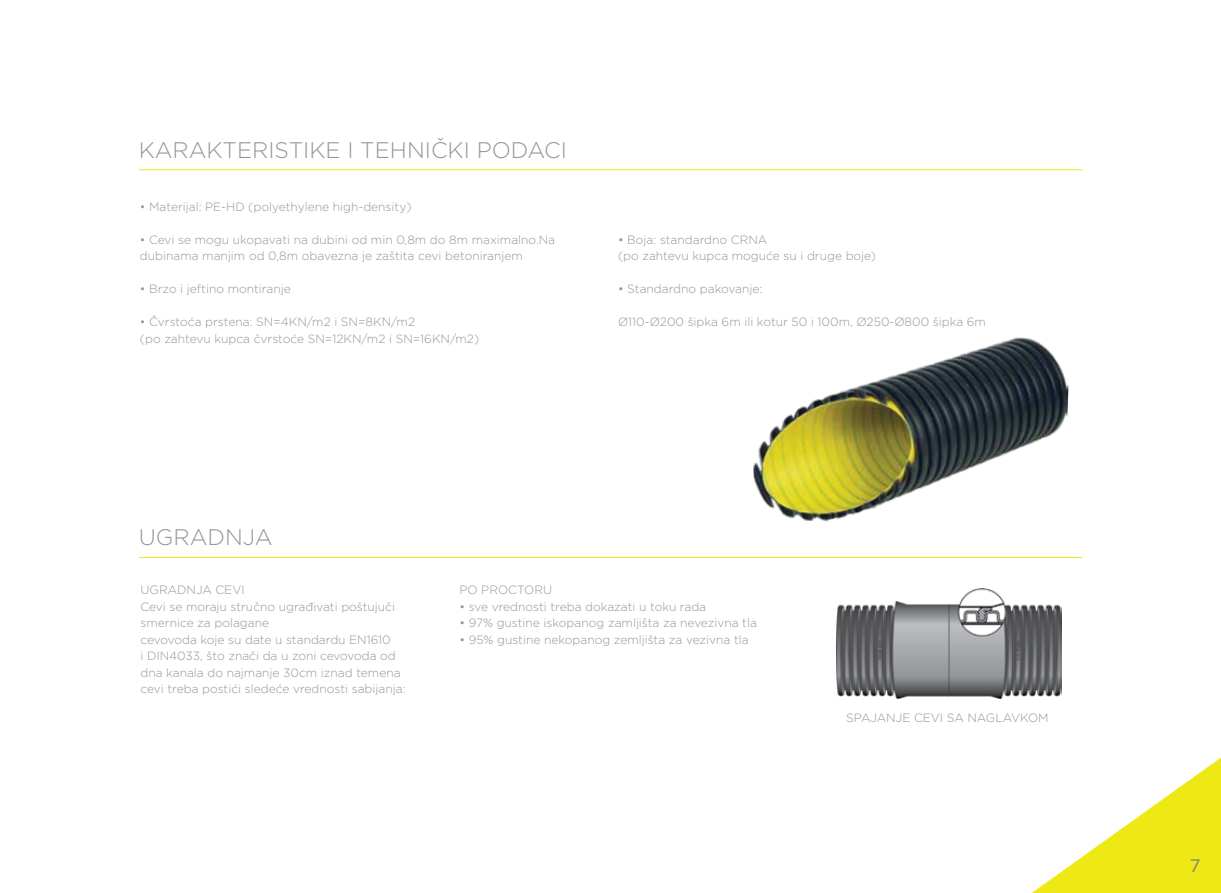
<style>
.page{position:relative;width:1221px;height:893px;background:#fff}
.page>*{position:absolute;margin:0;border:0;box-sizing:border-box;transform-origin:0 0}
.t1{font:300 22.5px "Gotham";color:#939598}
.t2{font:18px "Gotham";color:#808285}
.t3{font:300 12px/16.5px "Gotham";color:#939598}
</style>
<div class="page">
<svg style="left:1032px;top:758px;width:188px;height:135px"></svg>
<img style="left:753px;top:337px;width:316px;height:185px">
<img style="left:836px;top:588px;width:225px;height:110px">
<hr style="left:139px;top:169px;width:943px;height:1px;background:#eee815">
<hr style="left:139px;top:557px;width:943px;height:1px;background:#eee815">
<h1 class="t1" style="left:139px;top:136px;width:430px">KARAKTERISTIKE I TEHNIČKI PODACI</h1>
<p class="t3" style="left:140px;top:198px;width:273px">• Materijal: PE-HD (polyethylene high-density)</p>
<p class="t3" style="left:140px;top:231px;width:416px">• Cevi se mogu ukopavati na dubini od min 0,8m do 8m maximalno.Na dubinama manjim od 0,8m obavezna je zaštita cevi betoniranjem</p>
<p class="t3" style="left:140px;top:280px;width:152px">• Brzo i jeftino montiranje</p>
<p class="t3" style="left:140px;top:313px;width:341px">• Čvrstoća prstena: SN=4KN/m2 i SN=8KN/m2<br>(po zahtevu kupca čvrstoće SN=12KN/m2 i SN=16KN/m2)</p>
<p class="t3" style="left:618px;top:231px;width:259px">• Boja: standardno CRNA<br>(po zahtevu kupca moguće su i druge boje)</p>
<p class="t3" style="left:618px;top:280px;width:146px">• Standardno pakovanje:</p>
<p class="t3" style="left:618px;top:313px;width:369px">Ø110-Ø200 šipka 6m ili kotur 50 i 100m, Ø250-Ø800 šipka 6m</p>
<h1 class="t1" style="left:139px;top:522px;width:135px">UGRADNJA</h1>
<p class="t3" style="left:140px;top:581px;width:266px">UGRADNJA CEVI<br>Cevi se moraju stručno ugrađivati poštujuči smernice za polagane<br>cevovoda koje su date u standardu EN1610<br>i DIN4033, što znači da u zoni cevovoda od dna kanala do najmanje 30cm iznad temena cevi treba postići sledeće vrednosti sabijanja:</p>
<p class="t3" style="left:459px;top:581px;width:94px">PO PROCTORU</p>
<p class="t3" style="left:459px;top:598px;width:248px">• sve vrednosti treba dokazati u toku rada</p>
<p class="t3" style="left:459px;top:614px;width:299px">• 97% gustine iskopanog zamljišta za nevezivna tla</p>
<p class="t3" style="left:459px;top:631px;width:291px">• 95% gustine nekopanog zemljišta za vezivna tla</p>
<p class="t3" style="left:846px;top:709px;width:204px">SPAJANJE CEVI SA NAGLAVKOM</p>
<h2 class="t2" style="left:1189px;top:854px;width:12px">7</h2>
</div>
